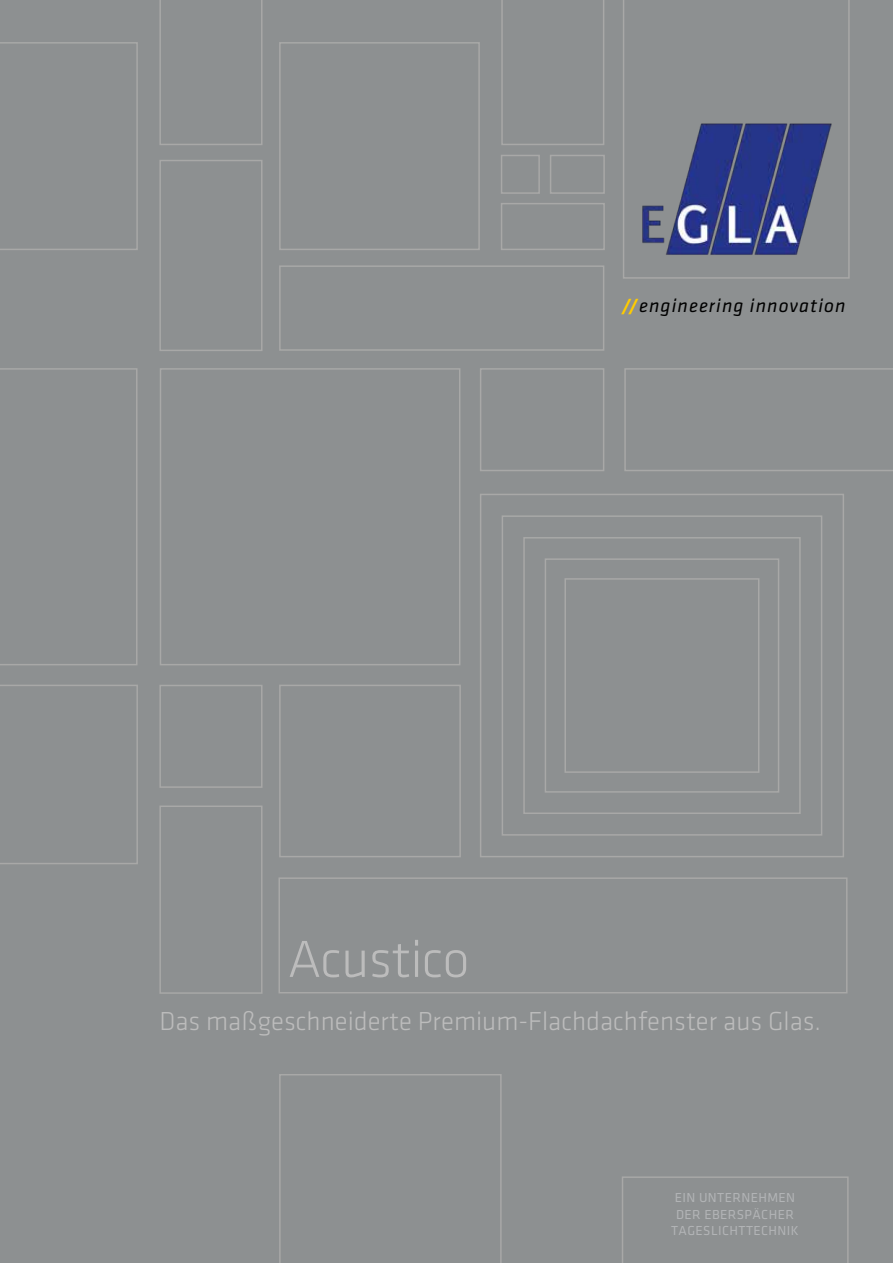
<style>
.page{position:relative;width:893px;height:1263px;background:#8d9091}
.page>*{position:absolute;margin:0;border:0;box-sizing:border-box;transform-origin:0 0}
.t1{font:300 54px "Klavika Basic";letter-spacing:-.015em;color:#bcbcbc}
.t2{font:300 27px "Klavika Basic";color:#bcbcbc}
.t3{font:italic 19.5px "Klavika Basic";letter-spacing:.055em;color:#000}
.t4{font:13.5px/16.2px "Klavika";letter-spacing:.03em;color:#b2b4b6;text-align:center}
.s1{font-weight:700;color:#fc0}
</style>
<div class="page">
<svg style="left:159px;top:0;width:104px;height:145px"></svg>
<div style="left:159px;top:685px;width:104px;height:103px;border:2px solid #a8a8a7"></div>
<div style="left:159px;top:160px;width:104px;height:191px;border:2px solid #a8a8a7"></div>
<div style="left:159px;top:805px;width:104px;height:189px;border:2px solid #a8a8a7"></div>
<svg style="left:0;top:42px;width:138px;height:208px"></svg>
<div style="left:279px;top:685px;width:182px;height:172px;border:2px solid #a8a8a7"></div>
<svg style="left:0;top:685px;width:138px;height:179px"></svg>
<div style="left:160px;top:368px;width:300px;height:297px;border:2px solid #a8a8a7"></div>
<svg style="left:0;top:368px;width:138px;height:297px"></svg>
<div style="left:480px;top:494px;width:364px;height:363px;border:2px solid #a8a8a7"></div>
<div style="left:502px;top:515px;width:320px;height:321px;border:2px solid #a8a8a7"></div>
<div style="left:523px;top:537px;width:278px;height:277px;border:2px solid #a8a8a7"></div>
<div style="left:545px;top:558px;width:234px;height:235px;border:2px solid #a8a8a7"></div>
<div style="left:564px;top:578px;width:195px;height:195px;border:2px solid #a8a8a7"></div>
<svg style="left:624px;top:368px;width:269px;height:103px"></svg>
<svg style="left:279px;top:1074px;width:223px;height:189px"></svg>
<div style="left:278px;top:877px;width:569px;height:116px;border:2px solid #a8a8a7"></div>
<svg style="left:501px;top:0;width:103px;height:145px"></svg>
<div style="left:480px;top:368px;width:124px;height:103px;border:2px solid #a8a8a7"></div>
<div style="left:501px;top:155px;width:39px;height:39px;border:2px solid #a8a8a7"></div>
<div style="left:550px;top:155px;width:55px;height:39px;border:2px solid #a8a8a7"></div>
<div style="left:501px;top:203px;width:104px;height:47px;border:2px solid #a8a8a7"></div>
<div style="left:279px;top:42px;width:201px;height:208px;border:2px solid #a8a8a7"></div>
<div style="left:279px;top:265px;width:325px;height:86px;border:2px solid #a8a8a7"></div>
<svg style="left:622px;top:1176px;width:227px;height:87px"></svg>
<svg style="left:623px;top:0;width:227px;height:279px"></svg>
<img style="left:629px;top:109px;width:215px;height:161px">
<p class="t3" style="left:622px;top:293px;width:225px"><span class="s1">//</span>engineering innovation</p>
<h1 class="t1" style="left:288px;top:926px;width:183px">Acustico</h1>
<p class="t2" style="left:159px;top:1005px;width:663px">Das maßgeschneiderte Premium-Flachdachfenster aus Glas.</p>
<p class="t4" style="left:671px;top:1190px;width:129px">EIN UNTERNEHMEN<br>DER EBERSPÄCHER<br>TAGESLICHTTECHNIK</p>
</div>
